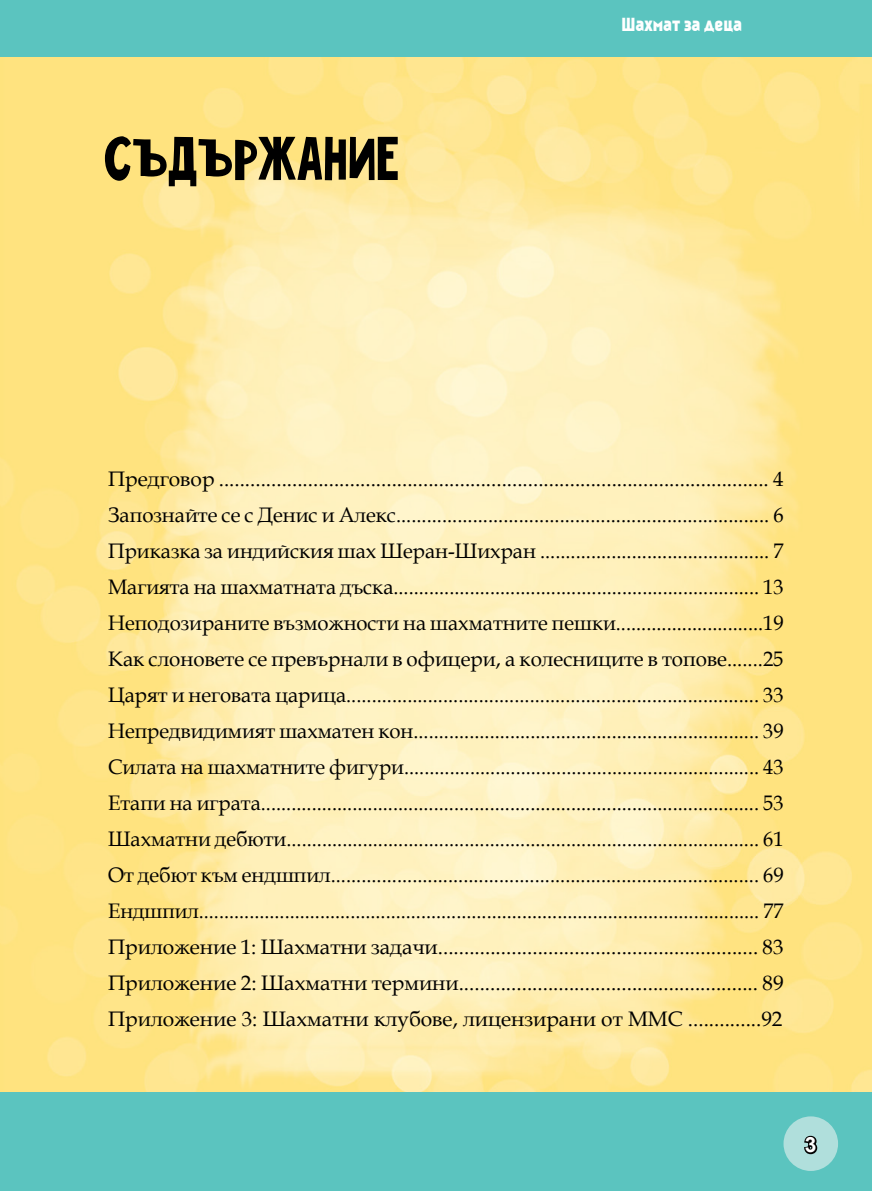
<style>
.page{position:relative;width:872px;height:1191px;background:#fff}
.page>*{position:absolute;margin:0;border:0;box-sizing:border-box;transform-origin:0 0}
.t1{font:54px "Firenight";color:#000}
.t2{font:21px/36px "Book Antiqua";color:#000;text-align:justify}
.t3{font:700 21px "Arial";color:#fff}
.t4{font:18px "Kankin";color:#fff}
</style>
<div class="page">
<div style="left:0;top:1091px;width:872px;height:100px;background:#5bc4bf"></div>
<div style="left:0;top:0;width:872px;height:57px;background:#5bc4bf"></div>
<div style="left:783px;top:1116px;width:55px;height:55px;background:#b0dfdc;border-radius:50%"></div>
<svg style="left:804px;top:1135px;width:14px;height:20px"></svg>
<h1 class="t1" style="left:104px;top:126px;width:296px">Съдържание</h1>
<p class="t4" style="left:621px;top:14px;width:122px">Шахмат за деца</p>
<p class="t2" style="left:108px;top:460px;width:677px">Предговор ......................................................................................................... 4<br>Запознайте се с Денис и Алекс......................................................................... 6<br>Приказка за индийския шах Шеран-Шихран ............................................. 7<br>Магията на шахматната дъска........................................................................ 13<br>Неподозираните възможности на шахматните пешки.............................19<br>Как слоновете се превърнали в офицери, а колесниците в топове.......25<br>Царят и неговата царица................................................................................. 33<br>Непредвидимият шахматен кон.................................................................... 39<br>Силата на шахматните фигури...................................................................... 43<br>Етапи на играта.................................................................................................. 53<br>Шахматни дебюти............................................................................................. 61<br>От дебют към ендшпил.................................................................................... 69<br>Ендшпил............................................................................................................... 77<br>Приложение 1: Шахматни задачи............................................................. 83<br>Приложение 2: Шахматни термини......................................................... 89<br>Приложение 3: Шахматни клубове, лицензирани от ММС ..............92</p>
<p class="t3" style="left:805px;top:1131px;width:13px">3</p>
</div>
